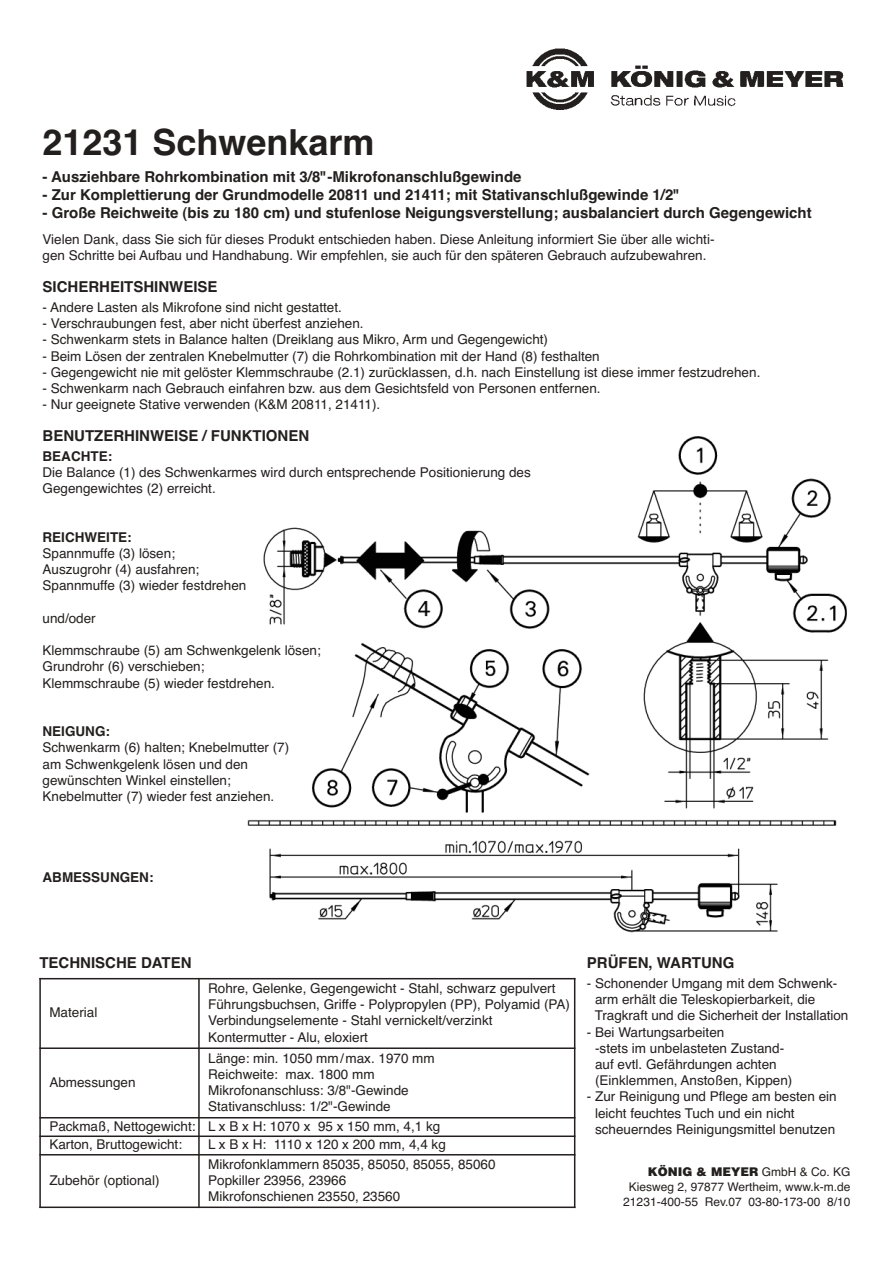
<style>
.page{position:relative;width:893px;height:1263px;background:#fff}
.page>*{position:absolute;margin:0;border:0;box-sizing:border-box;transform-origin:0 0}
.t1{font:700 36px "Helvetica";color:#241f1f}
.t2{font:700 15px "Helvetica";color:#241f1f}
.t3{font:13.5px/16.2px "Helvetica";color:#241f1f}
.t4{font:700 13.5px "Helvetica";color:#241f1f}
.t5{font:12px/14.4px "Helvetica";color:#241f1f;text-align:center}
.t6{font:900 12px "Helvetica LT";color:#241f1f}
.s1{color:#fff}
.s2{font-family:"Helvetica";font-weight:400}
</style>
<div class="page">
<img style="left:248px;top:436px;width:598px;height:497px">
<div style="left:43px;top:429px;width:272px;height:15px;background:#fff"></div>
<hr style="left:39px;top:978px;width:2px;height:230px;background:#241f1f">
<hr style="left:198px;top:978px;width:2px;height:230px;background:#241f1f">
<hr style="left:574px;top:978px;width:1px;height:230px;background:#241f1f">
<hr style="left:39px;top:978px;width:536px;height:1px;background:#241f1f">
<hr style="left:39px;top:1047px;width:536px;height:2px;background:#241f1f">
<hr style="left:39px;top:1117px;width:536px;height:2px;background:#241f1f">
<hr style="left:39px;top:1136px;width:536px;height:1px;background:#241f1f">
<hr style="left:39px;top:1154px;width:536px;height:2px;background:#241f1f">
<hr style="left:39px;top:1207px;width:536px;height:1px;background:#241f1f">
<img style="left:527px;top:48px;width:317px;height:61px">
<h1 class="t1" style="left:43px;top:129px;width:334px">21231 Schwenkarm</h1>
<p class="t2" style="left:43px;top:171px;width:481px">- Ausziehbare Rohrkombination mit 3/8"-Mikrofonanschlußgewinde</p>
<p class="t2" style="left:43px;top:189px;width:639px">- Zur Komplettierung der Grundmodelle 20811 und 21411; mit Stativanschlußgewinde 1/2"</p>
<p class="t2" style="left:43px;top:207px;width:771px">- Große Reichweite (bis zu 180 cm) und stufenlose Neigungsverstellung; ausbalanciert durch Gegengewicht</p>
<p class="t3" style="left:43px;top:232px;width:673px">Vielen Dank, dass Sie sich für dieses Produkt entschieden haben. Diese Anleitung informiert Sie über alle wich ti - gen Schritte bei Aufbau und Handhabung. Wir empfehlen, sie auch für den späteren Gebrauch aufzubewahren.</p>
<p class="t3" style="left:43px;top:300px;width:301px">- Andere Lasten als Mikrofone sind nicht gestattet.</p>
<p class="t3" style="left:43px;top:317px;width:323px">- Verschraubungen fest, aber nicht überfest anziehen.</p>
<p class="t3" style="left:43px;top:333px;width:507px">- Schwenkarm stets in Balance halten (Dreiklang aus Mikro, Arm und Gegengewicht)</p>
<p class="t3" style="left:43px;top:349px;width:559px">- Beim Lösen der zentralen Knebelmutter (7) die Rohrkombination mit der Hand (8) festhalten</p>
<p class="t3" style="left:43px;top:365px;width:719px">- Gegengewicht nie mit gelöster Klemmschraube (2.1) zurücklassen, d.h. nach Einstellung ist diese immer festzudrehen.</p>
<p class="t3" style="left:43px;top:381px;width:560px">- Schwenkarm nach Gebrauch einfahren bzw. aus dem Gesichtsfeld von Personen entfernen.</p>
<p class="t3" style="left:43px;top:398px;width:339px">- Nur geeignete Stative verwenden (K&amp;M 20811, 21411).</p>
<p class="t2" style="left:43px;top:281px;width:176px">SICHERHEITSHINWEISE</p>
<p class="t2" style="left:43px;top:430px;width:268px">BENUTZERHINWEISE / FUNKTIONEN</p>
<p class="t4" style="left:43px;top:451px;width:71px">BEACHTE:</p>
<p class="t3" style="left:43px;top:465px;width:490px">Die Balance (1) des Schwenkarmes wird durch entsprechende Positionierung des<br>Gegengewichtes (2) erreicht.</p>
<p class="t4" style="left:43px;top:532px;width:91px">REICHWEITE:</p>
<p class="t3" style="left:43px;top:546px;width:205px">Spannmuffe (3) lösen;<br>Auszugrohr (4) ausfahren;<br>Spannmuffe (3) wieder festdrehen</p>
<p class="t3" style="left:43px;top:611px;width:55px">und/oder</p>
<p class="t3" style="left:43px;top:644px;width:280px">Klemmschraube (5) am Schwenkgelenk lösen;<br>Grundrohr (6) verschieben;<br>Klemmschraube (5) wieder festdrehen.</p>
<p class="t4" style="left:43px;top:727px;width:69px">NEIGUNG:</p>
<p class="t3" style="left:43px;top:741px;width:248px">Schwenkarm (6) halten; Knebelmutter (7) am Schwenkgelenk lösen und den gewünschten Winkel einstellen; Knebelmutter (7) wieder fest anziehen.</p>
<p class="t4" style="left:43px;top:872px;width:112px">ABMESSUNGEN:</p>
<p class="t2" style="left:39px;top:957px;width:154px">TECHNISCHE DATEN</p>
<p class="t2" style="left:587px;top:957px;width:149px">PRÜFEN, WARTUNG</p>
<p class="t3" style="left:587px;top:977px;width:252px">- Schonender Umgang mit dem Schwenk-</p>
<p class="t3" style="left:587px;top:993px;width:230px"><span class="s1">-</span> arm erhält die Teleskopierbarkeit, die</p>
<p class="t3" style="left:587px;top:1009px;width:263px"><span class="s1">-</span> Tragkraft und die Sicherheit der Installation</p>
<p class="t3" style="left:587px;top:1025px;width:139px">- Bei Wartungsarbeiten</p>
<p class="t3" style="left:587px;top:1041px;width:199px"><span class="s1">-</span> -stets im unbelasteten Zustand-</p>
<p class="t3" style="left:587px;top:1058px;width:191px"><span class="s1">-</span> auf evtl. Gefährdungen achten</p>
<p class="t3" style="left:587px;top:1074px;width:207px"><span class="s1">-</span> (Einklemmen, Anstoßen, Kippen)</p>
<p class="t3" style="left:587px;top:1090px;width:251px">- Zur Reinigung und Pflege am besten ein</p>
<p class="t3" style="left:587px;top:1106px;width:209px"><span class="s1">-</span> leicht feuchtes Tuch und ein nicht</p>
<p class="t3" style="left:587px;top:1122px;width:250px"><span class="s1">-</span> scheuerndes Reinigungsmittel benutzen</p>
<p class="t3" style="left:208px;top:982px;width:363px">Rohre, Gelenke, Gegengewicht - Stahl, schwarz gepulvert Führungsbuchsen, Griffe - Polypropylen (PP), Polyamid (PA)<br>Verbindungselemente - Stahl vernickelt/verzinkt Kontermutter - Alu, eloxiert</p>
<p class="t3" style="left:49px;top:1006px;width:49px">Material</p>
<p class="t3" style="left:208px;top:1051px;width:228px">Länge: min. 1050 mm/max. 1970 mm<br>Reichweite: max. 1800 mm<br>Mikrofonanschluss: 3/8"-Gewinde<br>Stativanschluss: 1/2"-Gewinde</p>
<p class="t3" style="left:49px;top:1118px;width:392px;line-height:18.5px">Packmaß, Nettogewicht: L x B x H: 1070 x 95 x 150 mm, 4,1 kg<br>Karton, Bruttogewicht:</p>
<p class="t3" style="left:49px;top:1075px;width:88px">Abmessungen</p>
<p class="t3" style="left:208px;top:1138px;width:239px">L x B x H: 1110 x 120 x 200 mm, 4,4 kg</p>
<p class="t3" style="left:49px;top:1173px;width:112px">Zubehör (optional)</p>
<p class="t3" style="left:208px;top:1157px;width:289px">Mikrofonklammern 85035, 85050, 85055, 85060<br>Popkiller 23956, 23966<br>Mikrofonschienen 23550, 23560</p>
<p class="t6" style="left:648px;top:1166px;width:204px">KÖNIG &amp; MEYER <span class="s2">GmbH &amp; Co. KG</span></p>
<p class="t5" style="left:623px;top:1181px;width:229px">Kiesweg 2, 97877 Wertheim, www.k-m.de<br>21231-400-55 Rev.07 03-80-173-00 8/10</p>
</div>
